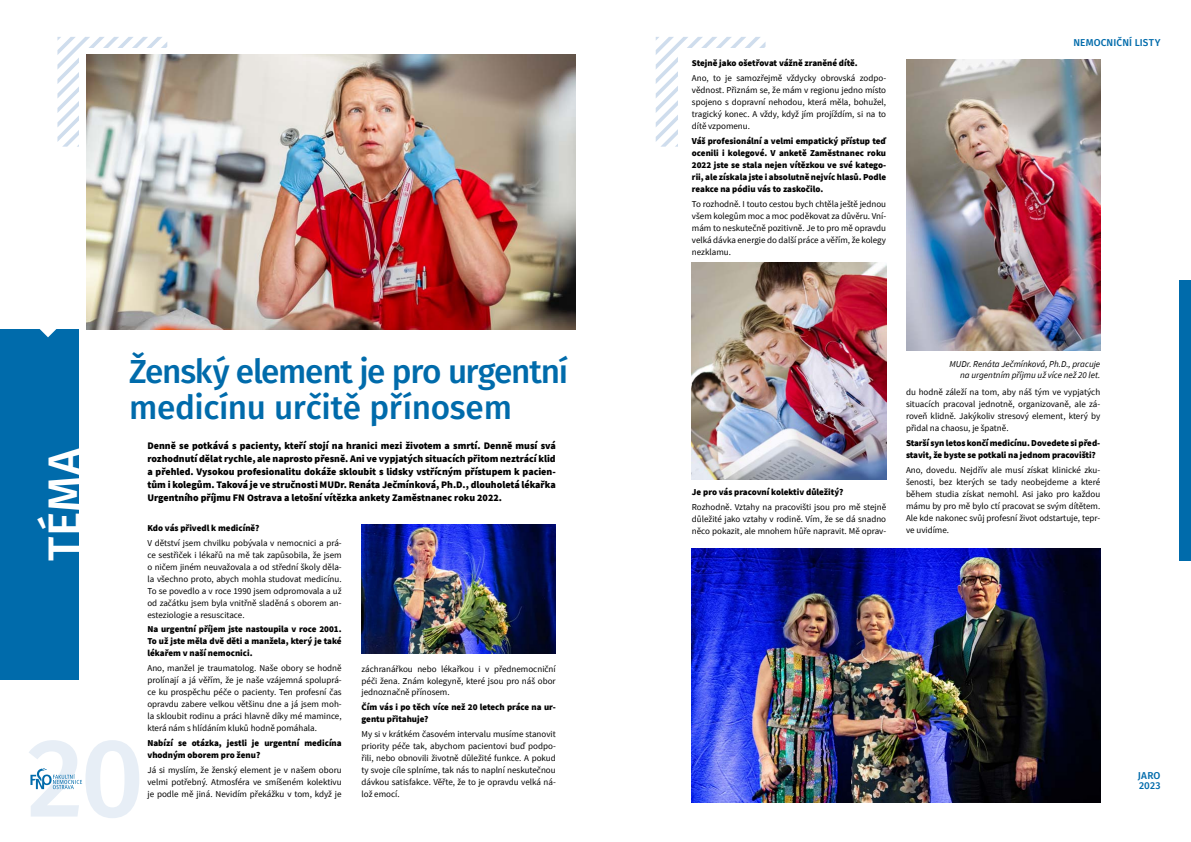
<style>
.page{position:relative;width:1191px;height:842px;background:#fff}
.page>*{position:absolute;margin:0;border:0;box-sizing:border-box;transform-origin:0 0}
.t1{font:500 111.5px "Fira Sans";color:#e7eef6}
.t2{font:500 46px "Fira Sans";color:#fff}
.t3{font:500 33.3px/36px "Fira Sans";letter-spacing:-.015em;color:#006bab}
.t4{font:900 10px/13px "Source Sans Pro";color:#000;text-align:justify}
.t5{font:500 10px/10px "Fira Sans";letter-spacing:.015em;color:#006bab}
.t6{font:9px/12px "Source Sans Pro";color:#000;text-align:justify}
.t7{font:900 9px/12px "Source Sans Pro";color:#000}
.t8{font:italic 9px/10.8px "Source Sans Pro";color:#000;text-align:right}
</style>
<div class="page">
<div style="left:0;top:329px;width:79px;height:350px;background:#006bab"></div>
<div style="left:1179px;top:281px;width:12px;height:280px;background:#006bab"></div>
<svg style="left:57px;top:37px;width:110px;height:110px"></svg>
<div style="left:79px;top:48px;width:143px;height:278px;background:#fff"></div>
<svg style="left:30px;top:768px;width:52px;height:21px"></svg>
<svg style="left:39px;top:329px;width:18px;height:8px"></svg>
<svg style="left:655px;top:37px;width:110px;height:110px"></svg>
<div style="left:678px;top:48px;width:134px;height:328px;background:#fff"></div>
<img style="left:906px;top:60px;width:194px;height:291px">
<img style="left:692px;top:263px;width:194px;height:216px">
<img style="left:361px;top:524px;width:195px;height:129px">
<img style="left:692px;top:549px;width:408px;height:253px">
<img style="left:86px;top:55px;width:489px;height:275px">
<h3 class="t3" style="left:129px;top:352px;width:440px">Ženský element je pro urgentní medicínu určitě přínosem</h3>
<p class="t4" style="left:147px;top:439px;width:410px">Denně se potkává s pacienty, kteří stojí na hranici mezi životem a smrtí. Denně musí svá rozhodnutí dělat rychle, ale naprosto přesně. Ani ve vypjatých situacích přitom neztrácí klid a přehled. Vysokou profesionalitu dokáže skloubit s lidsky vstřícným přístupem k pacien&shy;tům i kolegům. Taková je ve stručnosti MUDr. Renáta Ječmínková, Ph.D., dlouholetá lékařka Urgentního příjmu FN Ostrava a letošní vítězka ankety Zaměstnanec roku 2022.</p>
<p class="t7" style="left:147px;top:522px;width:113px">Kdo vás přivedl k medicíně?</p>
<p class="t6" style="left:147px;top:536px;width:196px">V dětství jsem chvilku pobývala v nemocnici a prá&shy;ce sestřiček i lékařů na mě tak zapůsobila, že jsem o ničem jiném neuvažovala a od střední školy děla&shy;la všechno proto, abych mohla studovat medicínu.<br>To se povedlo a v roce 1990 jsem odpromovala a už od začátku jsem byla vnitřně sladěná s oborem an&shy;esteziologie a resuscitace.</p>
<p class="t7" style="left:147px;top:623px;width:196px;text-align:justify">Na urgentní příjem jste nastoupila v roce 2001.<br>To už jste měla dvě děti a manžela, který je také lékařem v naší nemocnici.</p>
<p class="t6" style="left:147px;top:662px;width:196px">Ano, manžel je traumatolog. Naše obory se hodně prolínají a já věřím, že je naše vzájemná spoluprá&shy;ce ku prospěchu péče o pacienty. Ten profesní čas opravdu zabere velkou většinu dne a já jsem moh&shy;la skloubit rodinu a práci hlavně díky mé mamince, která nám s hlídáním kluků hodně pomáhala.</p>
<p class="t7" style="left:147px;top:737px;width:196px">Nabízí se otázka, jestli je urgentní medicína vhodným oborem pro ženu?</p>
<p class="t6" style="left:147px;top:764px;width:196px">Já si myslím, že ženský element je v našem oboru velmi potřebný. Atmosféra ve smíšeném kolektivu je podle mě jiná. Nevidím překážku v tom, když je</p>
<h2 class="t2" style="left:28px;top:561px;width:115px;rotate:-90deg">Téma</h2>
<p class="t6" style="left:361px;top:662px;width:196px">záchranářkou nebo lékařkou i v přednemocniční péči žena. Znám kolegyně, které jsou pro náš obor jednoznačně přínosem.</p>
<p class="t7" style="left:361px;top:701px;width:196px">Čím vás i po těch více než 20 letech práce na ur&shy;gentu přitahuje?</p>
<p class="t6" style="left:361px;top:728px;width:196px">My si v krátkém časovém intervalu musíme stanovit priority péče tak, abychom pacientovi buď podpo&shy;řili, nebo obnovili životně důležité funkce. A pokud ty svoje cíle splníme, tak nás to naplní neskutečnou dávkou satisfakce. Věřte, že to je opravdu velká ná&shy;lož emocí.</p>
<h1 class="t1" style="left:27px;top:688px;width:119px">20</h1>
<p class="t7" style="left:692px;top:57px;width:167px">Stejně jako ošetřovat vážně zraněné dítě.</p>
<p class="t6" style="left:692px;top:72px;width:196px">Ano, to je samozřejmě vždycky obrovská zodpo&shy;vědnost. Přiznám se, že mám v regionu jedno místo spojeno s dopravní nehodou, která měla, bohužel, tragický konec. A vždy, když jím projíždím, si na to dítě vzpomenu.</p>
<p class="t7" style="left:692px;top:135px;width:196px;text-align:justify">Váš profesionální a velmi empatický přístup teď ocenili i kolegové. V anketě Zaměstnanec roku 2022 jste se stala nejen vítězkou ve své katego&shy;rii, ale získala jste i absolutně nejvíc hlasů. Podle reakce na pódiu vás to zaskočilo.</p>
<p class="t6" style="left:692px;top:198px;width:196px">To rozhodně. I touto cestou bych chtěla ještě jednou všem kolegům moc a moc poděkovat za důvěru. Vní&shy;mám to neskutečně pozitivně. Je to pro mě opravdu velká dávka energie do další práce a věřím, že kolegy nezklamu.</p>
<p class="t5" style="left:1073px;top:37px;width:89px">n emocn iční listy</p>
<p class="t7" style="left:692px;top:486px;width:153px">Je pro vás pracovní kolektiv důležitý?</p>
<p class="t6" style="left:692px;top:501px;width:196px">Rozhodně. Vztahy na pracovišti jsou pro mě stejně důležité jako vztahy v rodině. Vím, že se dá snadno něco pokazit, ale mnohem hůře napravit. Mě oprav-</p>
<p class="t8" style="left:949px;top:358px;width:152px">MUDr. Renáta Ječmínková, Ph.D., pracuje na urgentním příjmu už více než 20 let.</p>
<p class="t6" style="left:906px;top:386px;width:196px">du hodně záleží na tom, aby náš tým ve vypjatých situacích pracoval jednotně, organizovaně, ale zá&shy;roveň klidně. Jakýkoliv stresový element, který by přidal na chaosu, je špatně.</p>
<p class="t7" style="left:906px;top:437px;width:196px">Starší syn letos končí medicínu. Dovedete si před&shy;stavit, že byste se potkali na jednom pracovišti?</p>
<p class="t6" style="left:906px;top:464px;width:196px">Ano, dovedu. Nejdřív ale musí získat klinické zku&shy;šenosti, bez kterých se tady neobejdeme a které během studia získat nemohl. Asi jako pro každou mámu by pro mě bylo ctí pracovat se svým dítětem.<br>Ale kde nakonec svůj profesní život odstartuje, tepr&shy;ve uvidíme.</p>
<p class="t5" style="left:1138px;top:770px;width:24px">jaro<br>2023</p>
</div>
